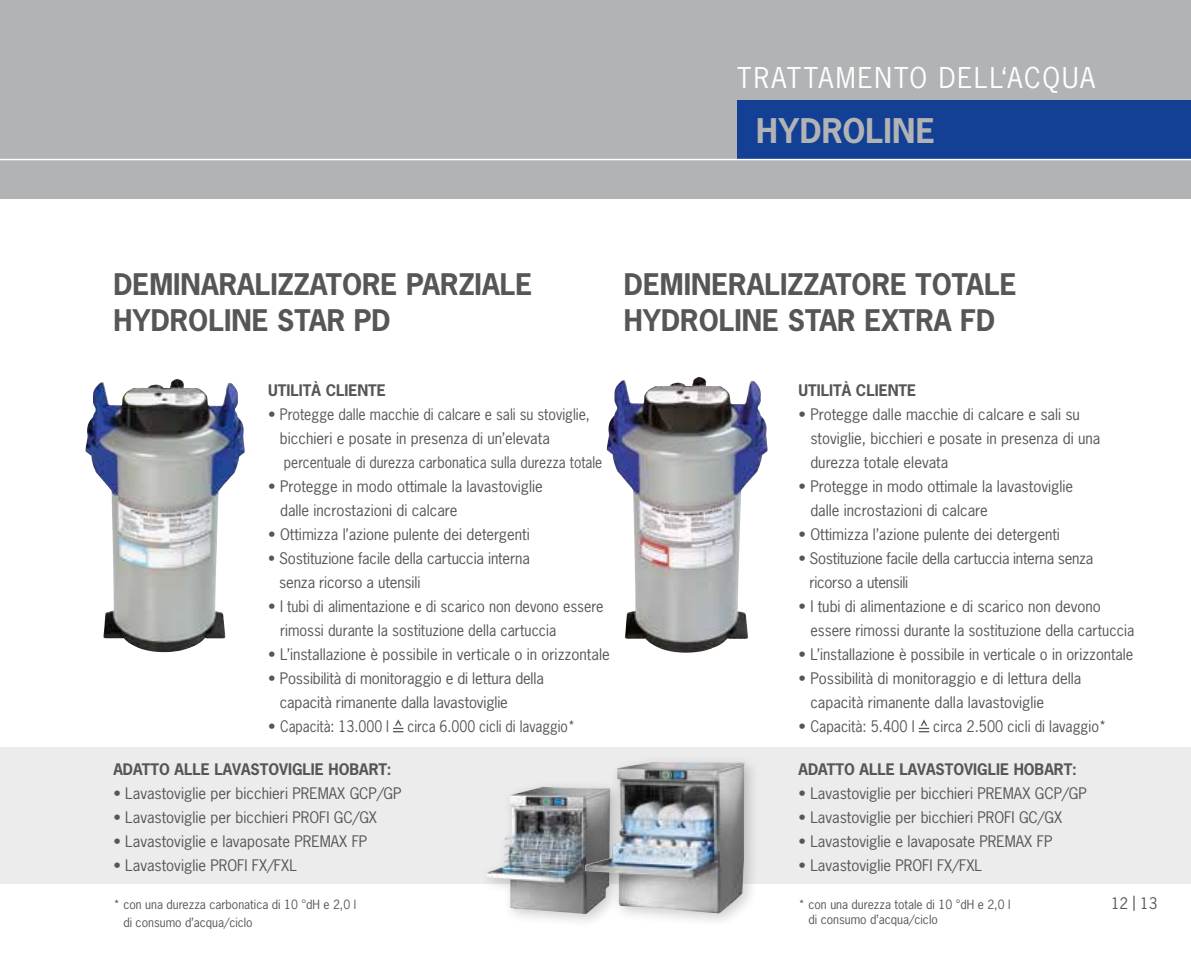
<style>
.page{position:relative;width:1191px;height:964px;background:#fff}
.page>*{position:absolute;margin:0;border:0;box-sizing:border-box;transform-origin:0 0}
.t1{font:700 32px "News Gothic";letter-spacing:.01em;color:#b1b3b4}
.t2{font:700 28px/36px "News Gothic";color:#565656}
.t3{font:27px "News Gothic";letter-spacing:.065em;color:#fff}
.t4{font:15px/24px "News Gothic";color:#565656}
.t5{font:700 15px "News Gothic";color:#565656}
.t6{font:15px/24px "News Gothic";color:#565656;scale:.94 1}
.t7{font:15px/24px "News Gothic";letter-spacing:-.02em;color:#565656}
.t8{font:12px/18px "News Gothic";color:#565656}
</style>
<div class="page">
<div style="left:0;top:747px;width:1191px;height:136px;background:#ececed"></div>
<svg style="left:393px;top:719px;width:10px;height:13px"></svg>
<svg style="left:918px;top:719px;width:11px;height:13px"></svg>
<img style="left:85px;top:379px;width:160px;height:273px">
<img style="left:607px;top:377px;width:160px;height:276px">
<div style="left:478px;top:779px;width:148px;height:150px;background:#000;opacity:.2"></div>
<img style="left:486px;top:787px;width:92px;height:127px">
<div style="left:578px;top:753px;width:182px;height:176px;background:#000;opacity:.2"></div>
<img style="left:585px;top:761px;width:160px;height:152px">
<div style="left:0;top:0;width:1191px;height:198px;background:#b1b3b4"></div>
<div style="left:737px;top:100px;width:454px;height:59px;background:#134094"></div>
<hr style="left:0;top:159px;width:1191px;height:1px;background:#fff">
<h3 class="t3" style="left:737px;top:60px;width:359px">TRATTAMENTO DELL‘ACQUA</h3>
<h1 class="t1" style="left:756px;top:110px;width:180px">HYDROLINE</h1>
<h2 class="t2" style="left:113px;top:266px;width:420px">DEMINARALIZZATORE PARZIALE<br>HYDROLINE STAR PD</h2>
<h2 class="t2" style="left:624px;top:266px;width:394px">DEMINERALIZZATORE TOTALE<br>HYDROLINE STAR EXTRA FD</h2>
<p class="t5" style="left:268px;top:381px;width:119px">UTILITÀ CLIENTE</p>
<p class="t4" style="left:280px;top:402px;width:324px;text-indent:-12px">• Protegge dalle macchie di calcare e sali su stoviglie, bicchieri e posate in presenza di un’elevata percentuale di durezza carbonatica sulla durezza totale</p>
<p class="t4" style="left:280px;top:474px;width:264px;text-indent:-12px">• Protegge in modo ottimale la lavastoviglie dalle incrostazioni di calcare</p>
<p class="t4" style="left:268px;top:522px;width:263px">• Ottimizza l’azione pulente dei detergenti</p>
<p class="t6" style="left:279px;top:546px;width:268px;text-indent:-11px">• Sostituzione facile della cartuccia interna senza ricorso a utensili</p>
<p class="t4" style="left:280px;top:594px;width:325px;text-indent:-12px">• I tubi di alimentazione e di scarico non devono essere rimossi durante la sostituzione della cartuccia</p>
<p class="t4" style="left:268px;top:642px;width:343px">• L’installazione è possibile in verticale o in orizzontale</p>
<p class="t4" style="left:280px;top:666px;width:266px;text-indent:-12px">• Possibilità di monitoraggio e di lettura della capacità rimanente dalla lavastoviglie</p>
<p class="t4" style="left:268px;top:714px;width:308px">• Capacità: 13.000 l circa 6.000 cicli di lavaggio*</p>
<p class="t5" style="left:113px;top:759px;width:280px">ADATTO ALLE LAVASTOVIGLIE HOBART:</p>
<p class="t4" style="left:113px;top:781px;width:290px">• Lavastoviglie per bicchieri PREMAX GCP/GP</p>
<p class="t4" style="left:113px;top:805px;width:265px">• Lavastoviglie per bicchieri PROFI GC/GX</p>
<p class="t4" style="left:113px;top:829px;width:255px">• Lavastoviglie e lavaposate PREMAX FP</p>
<p class="t4" style="left:113px;top:853px;width:185px">• Lavastoviglie PROFI FX/FXL</p>
<p class="t5" style="left:798px;top:381px;width:119px">UTILITÀ CLIENTE</p>
<p class="t4" style="left:810px;top:402px;width:291px;text-indent:-12px">• Protegge dalle macchie di calcare e sali su stoviglie, bicchieri e posate in presenza di una durezza totale elevata</p>
<p class="t4" style="left:810px;top:474px;width:264px;text-indent:-12px">• Protegge in modo ottimale la lavastoviglie dalle incrostazioni di calcare</p>
<p class="t4" style="left:798px;top:522px;width:263px">• Ottimizza l’azione pulente dei detergenti</p>
<p class="t7" style="left:809px;top:546px;width:285px;text-indent:-11px">• Sostituzione facile della cartuccia interna senza ricorso a utensili</p>
<p class="t4" style="left:810px;top:594px;width:325px;text-indent:-12px">• I tubi di alimentazione e di scarico non devono essere rimossi durante la sostituzione della cartuccia</p>
<p class="t4" style="left:798px;top:642px;width:336px">• L’installazione è possibile in verticale o in orizzontale</p>
<p class="t4" style="left:810px;top:666px;width:272px;text-indent:-12px">• Possibilità di monitoraggio e di lettura della capacità rimanente dalla lavastoviglie</p>
<p class="t4" style="left:798px;top:714px;width:310px">• Capacità: 5.400 l circa 2.500 cicli di lavaggio*</p>
<p class="t5" style="left:798px;top:759px;width:280px">ADATTO ALLE LAVASTOVIGLIE HOBART:</p>
<p class="t4" style="left:798px;top:781px;width:290px">• Lavastoviglie per bicchieri PREMAX GCP/GP</p>
<p class="t4" style="left:798px;top:805px;width:265px">• Lavastoviglie per bicchieri PROFI GC/GX</p>
<p class="t4" style="left:798px;top:829px;width:255px">• Lavastoviglie e lavaposate PREMAX FP</p>
<p class="t4" style="left:798px;top:853px;width:185px">• Lavastoviglie PROFI FX/FXL</p>
<p class="t8" style="left:123px;top:895px;width:234px;text-indent:-10px">* con una durezza carbonatica di 10 °dH e 2,0 l di consumo d’acqua/ciclo</p>
<p class="t8" style="left:808px;top:897px;width:203px;line-height:14.4px;text-indent:-10px">* con una durezza totale di 10 °dH e 2,0 l di consumo d’acqua/ciclo</p>
<p class="t4" style="left:1111px;top:891px;width:48px">12 | 13</p>
</div>
